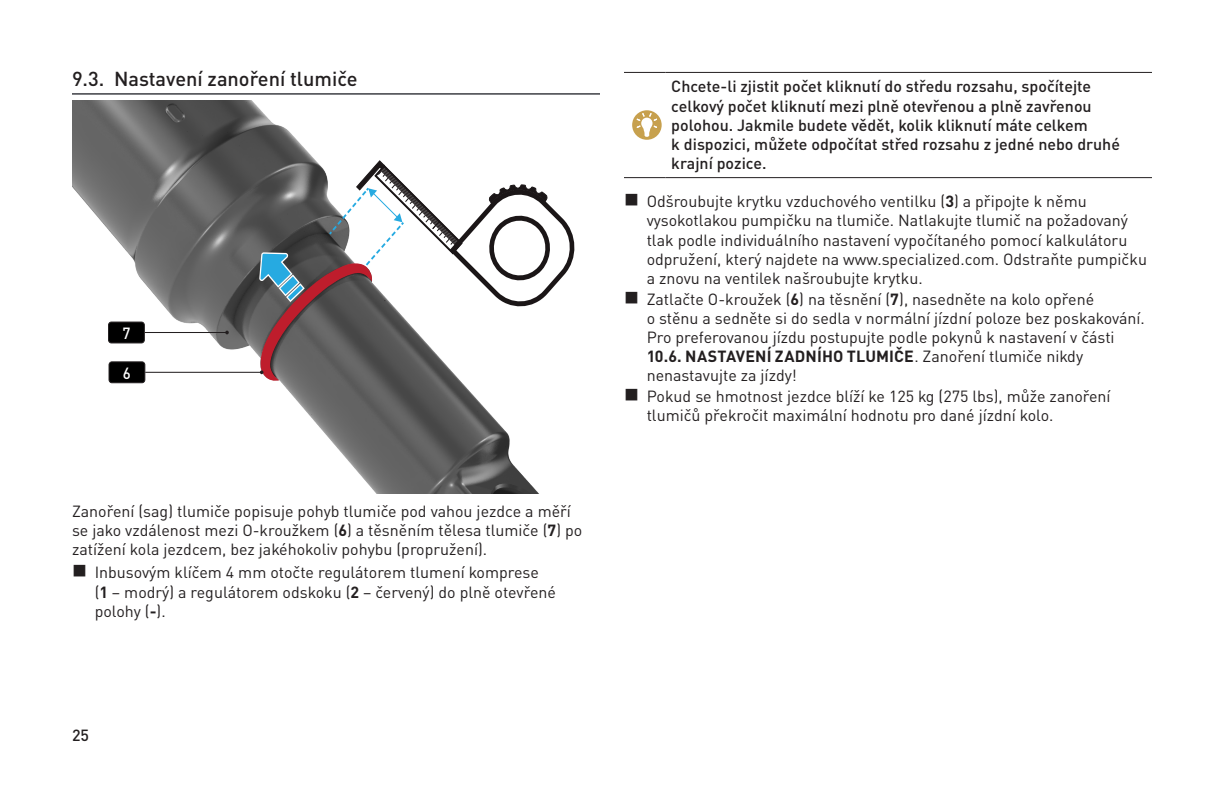
<style>
.page{position:relative;width:1224px;height:792px;background:#fff}
.page>*{position:absolute;margin:0;border:0;box-sizing:border-box;transform-origin:0 0}
.SUB_HEADER{font:500 20px "DIN Pro";color:#231f20}
.NORMAL_TEXT{font:16px/19.2px "DIN Pro";color:#231f20}
.TABLE_WARNING{font:500 16px/19.2px "DIN Pro";color:#231f20}
.t1{font:500 16px "DIN Pro";color:#fff;scale:.94 1}
.s1{font-weight:700}
</style>
<div class="page">
<hr style="left:72px;top:93px;width:528px;height:2px;background:#54555a">
<img style="left:72px;top:101px;width:467px;height:392px">
<hr style="left:145px;top:372px;width:117px;height:1px;background:#231f20">
<svg style="left:259px;top:161px;width:316px;height:221px"></svg>
<hr style="left:145px;top:332px;width:82px;height:1px;background:#231f20">
<div style="left:109px;top:322px;width:35px;height:21px;background:#000;border-radius:3px"></div>
<div style="left:108px;top:322px;width:37px;height:21px;border:1px solid #231f20;border-radius:3px"></div>
<div style="left:109px;top:362px;width:36px;height:21px;background:#000;border-radius:3px"></div>
<div style="left:109px;top:362px;width:36px;height:21px;border:1px solid #231f20;border-radius:3px"></div>
<hr style="left:624px;top:72px;width:42px;height:1px;background:#231f20">
<hr style="left:666px;top:72px;width:486px;height:1px;background:#231f20">
<hr style="left:624px;top:177px;width:42px;height:1px;background:#231f20">
<hr style="left:666px;top:177px;width:486px;height:1px;background:#231f20">
<svg style="left:632px;top:110px;width:30px;height:30px"></svg>
<svg style="left:636px;top:113px;width:21px;height:24px"></svg>
<p class="SUB_HEADER" style="left:72px;top:63px;width:287px">9.3. Nastavení zanoření tlumiče</p>
<p class="t1" style="left:122px;top:320px;width:10px">7</p>
<p class="t1" style="left:123px;top:360px;width:10px">6</p>
<p class="NORMAL_TEXT" style="left:72px;top:500px;width:512px">Zanoření (sag) tlumiče popisuje pohyb tlumiče pod vahou jezdce a měří se jako vzdálenost mezi O-kroužkem (<span class="s1">6</span>) a těsněním tělesa tlumiče (<span class="s1">7</span>) po zatížení kola jezdcem, bez jakéhokoliv pohybu (propružení).</p>
<p class="NORMAL_TEXT" style="left:95px;top:561px;width:463px">Inbusovým klíčem 4 mm otočte regulátorem tlumení komprese (<span class="s1">1</span> – modrý) a regulátorem odskoku (<span class="s1">2</span> – červený) do plně otevřené polohy (<span class="s1">-</span>).</p>
<p class="TABLE_WARNING" style="left:72px;top:724px;width:19px">25</p>
<p class="TABLE_WARNING" style="left:671px;top:75px;width:450px">Chcete-li zjistit počet kliknutí do středu rozsahu, spočítejte celkový počet kliknutí mezi plně otevřenou a plně zavřenou polohou. Jakmile budete vědět, kolik kliknutí máte celkem<br>k dispozici, můžete odpočítat střed rozsahu z jedné nebo druhé krajní pozice.</p>
<p class="NORMAL_TEXT" style="left:647px;top:190px;width:502px">Odšroubujte krytku vzduchového ventilku (<span class="s1">3</span>) a připojte k němu vysokotlakou pumpičku na tlumiče. Natlakujte tlumič na požadovaný tlak podle individuálního nastavení vypočítaného pomocí kalkulátoru odpružení, který najdete na www.specialized.com. Odstraňte pumpičku a znovu na ventilek našroubujte krytku.</p>
<p class="NORMAL_TEXT" style="left:647px;top:288px;width:500px">Zatlačte O-kroužek (<span class="s1">6</span>) na těsnění (<span class="s1">7</span>), nasedněte na kolo opřené<br>o stěnu a sedněte si do sedla v normální jízdní poloze bez poskakování.<br>Pro preferovanou jízdu postupujte podle pokynů k nastavení v části <span class="s1">10.6. NASTAVENÍ ZADNÍHO TLUMIČE</span>. Zanoření tlumiče nikdy nenastavujte za jízdy!</p>
<p class="NORMAL_TEXT" style="left:647px;top:385px;width:465px">Pokud se hmotnost jezdce blíží ke 125 kg (275 lbs), může zanoření tlumičů překročit maximální hodnotu pro dané jízdní kolo.</p>
</div>
